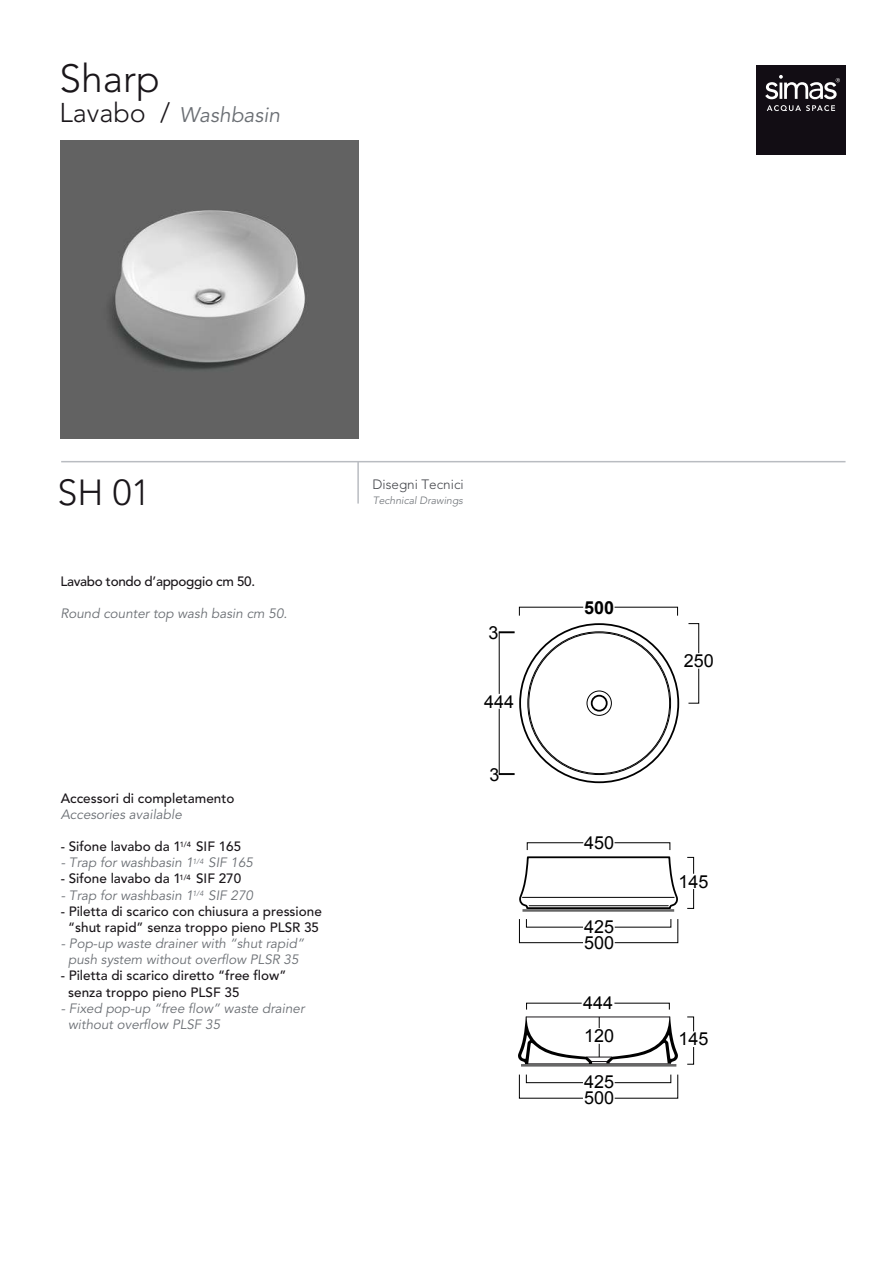
<style>
.page{position:relative;width:893px;height:1263px;background:#fff}
.page>*{position:absolute;margin:0;border:0;box-sizing:border-box;transform-origin:0 0}
.t1{font:300 39px "Avenir";color:#1a161a}
.t2{font:300 36px "Avenir";color:#1a161a}
.t3{font:italic 21px "Avenir";color:#6b6f74}
.t4{font:18px/15.6px "Arial";color:#000}
.t5{font:700 18px "Arial";color:#000}
.t6{font:italic 13.5px/16.2px "Avenir";color:#6b6f74;text-align:center}
.t7{font:500 13.5px/16.2px "Avenir";color:#1a161a;text-align:center}
.t8{font:500 13.5px "Avenir";letter-spacing:-.025em;color:#1a161a}
.t9{font:300 13.5px "Avenir";color:#45474c}
.t10{font:italic 300 10.5px "Avenir";color:#6b6f74}
.t11{font:500 7.5px "Avenir";color:#1a161a}
.t12{font:italic 7.5px "Avenir";color:#6b6f74}
.s1{font-weight:300;font-style:normal;font-size:27px;color:#1a161a}
</style>
<div class="page">
<hr style="left:61px;top:461px;width:784px;height:1px;background:#b9bcc1">
<hr style="left:357px;top:462px;width:2px;height:42px;background:#b9bcc1">
<div style="left:756px;top:65px;width:89px;height:90px;background:#120d14"></div>
<svg style="left:765px;top:75px;width:75px;height:24px"></svg>
<svg style="left:767px;top:105px;width:68px;height:6px"></svg>
<img style="left:61px;top:140px;width:298px;height:298px">
<div style="left:591px;top:695px;width:17px;height:17px;border:2px solid #000;border-radius:50%"></div>
<div style="left:587px;top:691px;width:25px;height:25px;border:1px solid #000;border-radius:50%"></div>
<svg style="left:518px;top:856px;width:161px;height:243px"></svg>
<hr style="left:522px;top:897px;width:152px;height:1px;background:#000">
<hr style="left:529px;top:905px;width:139px;height:1px;background:#000">
<svg style="left:687px;top:889px;width:7px;height:20px"></svg>
<svg style="left:687px;top:857px;width:7px;height:17px"></svg>
<svg style="left:527px;top:842px;width:57px;height:9px"></svg>
<svg style="left:614px;top:842px;width:56px;height:8px"></svg>
<hr style="left:522px;top:909px;width:152px;height:3px;background:#666">
<svg style="left:687px;top:1047px;width:7px;height:18px"></svg>
<svg style="left:687px;top:1016px;width:7px;height:16px"></svg>
<svg style="left:519px;top:1074px;width:64px;height:25px"></svg>
<svg style="left:614px;top:1074px;width:64px;height:25px"></svg>
<svg style="left:519px;top:919px;width:64px;height:24px"></svg>
<svg style="left:614px;top:919px;width:64px;height:24px"></svg>
<svg style="left:518px;top:1017px;width:160px;height:47px"></svg>
<svg style="left:526px;top:1003px;width:56px;height:7px"></svg>
<svg style="left:614px;top:1003px;width:56px;height:7px"></svg>
<svg style="left:519px;top:607px;width:65px;height:9px"></svg>
<svg style="left:614px;top:607px;width:64px;height:9px"></svg>
<svg style="left:688px;top:623px;width:11px;height:31px"></svg>
<svg style="left:688px;top:668px;width:11px;height:36px"></svg>
<hr style="left:499px;top:633px;width:1px;height:61px;background:#000">
<svg style="left:499px;top:708px;width:16px;height:67px"></svg>
<svg style="left:499px;top:632px;width:16px;height:1px"></svg>
<h1 class="t1" style="left:59px;top:63px;width:102px">Sharp</h1>
<h3 class="t3" style="left:59px;top:106px;width:222px"><span class="s1">Lavabo /</span> Washbasin</h3>
<h2 class="t2" style="left:58px;top:477px;width:94px">SH 01</h2>
<p class="t8" style="left:60px;top:575px;width:196px">Lavabo tondo d’appoggio cm 50.</p>
<p class="t6" style="left:60px;top:607px;width:228px">Round counter top wash basin cm 50.</p>
<p class="t7" style="left:61px;top:791px;width:175px">Accessori di completamento</p>
<p class="t6" style="left:61px;top:807px;width:123px">Accesories available</p>
<p class="t7" style="left:61px;top:840px;width:182px">- Sifone lavabo da 1 SIF 165</p>
<p class="t6" style="left:61px;top:856px;width:194px">- Trap for washbasin 1 SIF 165</p>
<p class="t7" style="left:61px;top:872px;width:182px">- Sifone lavabo da 1 SIF 270</p>
<p class="t6" style="left:61px;top:888px;width:194px">- Trap for washbasin 1 SIF 270</p>
<p class="t7" style="left:61px;top:904px;width:263px">- Piletta di scarico con chiusura a pressione “shut rapid” senza troppo pieno PLSR 35</p>
<p class="t6" style="left:61px;top:937px;width:245px">- Pop-up waste drainer with “shut rapid” push system without overflow PLSR 35</p>
<p class="t7" style="left:68px;top:969px;width:220px;text-align:left;text-indent:-7px">- Piletta di scarico diretto “free flow” senza troppo pieno PLSF 35</p>
<p class="t6" style="left:68px;top:1001px;width:238px;text-align:left;text-indent:-7px">- Fixed pop-up “free flow” waste drainer without overflow PLSF 35</p>
<p class="t11" style="left:180px;top:842px;width:13px">1/4</p>
<p class="t12" style="left:192px;top:858px;width:13px">1/4</p>
<p class="t11" style="left:180px;top:874px;width:13px">1/4</p>
<p class="t12" style="left:192px;top:891px;width:13px">1/4</p>
<p class="t9" style="left:372px;top:479px;width:93px">Disegni Tecnici</p>
<p class="t10" style="left:373px;top:496px;width:92px">Technical Drawings</p>
<h3 class="t4" style="left:488px;top:625px;width:12px">3</h3>
<h3 class="t4" style="left:484px;top:694px;width:31px">444</h3>
<h3 class="t4" style="left:489px;top:767px;width:12px">3</h3>
<h3 class="t5" style="left:584px;top:597px;width:31px">500</h3>
<h3 class="t4" style="left:684px;top:653px;width:31px">250</h3>
<h3 class="t4" style="left:584px;top:835px;width:31px">450</h3>
<h3 class="t4" style="left:584px;top:919px;width:31px">425<br>500</h3>
<h3 class="t4" style="left:583px;top:986px;width:32px;line-height:33.2px">444<br>120</h3>
<h3 class="t4" style="left:584px;top:1074px;width:31px">425<br>500</h3>
<h3 class="t4" style="left:678px;top:874px;width:31px">145</h3>
<h3 class="t4" style="left:678px;top:1031px;width:31px">145</h3>
</div>
